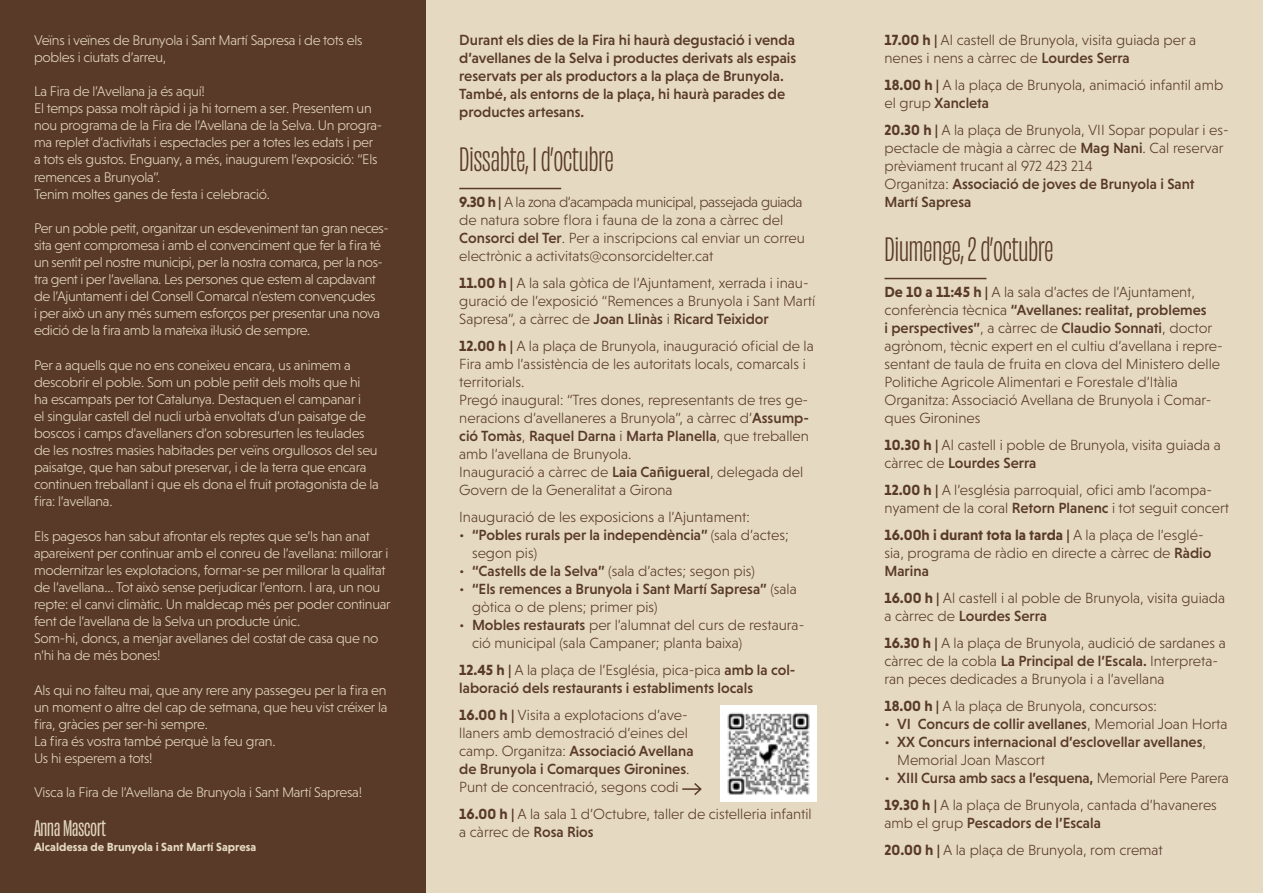
<style>
.page{position:relative;width:1263px;height:893px;background:#fff}
.page>*{position:absolute;margin:0;border:0;box-sizing:border-box;transform-origin:0 0}
.t1{font:condensed 31.5px "Obviously";color:#593a28}
.t2{font:500 condensed 21px "Obviously";color:#e5d9c2}
.t3{font:300 15px/18px "Niveau Grotesk";color:#593a28}
.t4{font:500 15px/18px "Niveau Grotesk";color:#593a28}
.t5{font:300 14.25px/17.1px "Niveau Grotesk";letter-spacing:-.02em;color:#e5d9c2}
.t6{font:700 12px "Niveau Grotesk";color:#e5d9c2}
.s1{font-weight:700}
.s2{font-weight:500}
.s3{font-weight:300}
</style>
<div class="page">
<div style="left:425px;top:0;width:838px;height:893px;background:#e5d9c2"></div>
<div style="left:0;top:0;width:425px;height:893px;background:#593a28"></div>
<hr style="left:459px;top:188px;width:102px;height:1px;background:#593a28">
<svg style="left:682px;top:783px;width:20px;height:12px"></svg>
<hr style="left:884px;top:278px;width:102px;height:1px;background:#593a28">
<img style="left:721px;top:705px;width:95px;height:96px">
<p class="t5" style="left:34px;top:31px;width:330px">Veïns i veïnes de Brunyola i Sant Martí Sapresa i de tots els pobles i ciutats d’arreu,</p>
<p class="t5" style="left:34px;top:83px;width:350px">La Fira de l’Avellana ja és aquí!<br>El temps passa molt ràpid i ja hi tornem a ser. Presentem un nou programa de la Fira de l’Avellana de la Selva. Un progra&shy;ma replet d’activitats i espectacles per a totes les edats i per a tots els gustos. Enguany, a més, inaugurem l’exposició: “Els remences a Brunyola”.<br>Tenim moltes ganes de festa i celebració.</p>
<p class="t5" style="left:34px;top:219px;width:356px">Per un poble petit, organitzar un esdeveniment tan gran neces&shy;sita gent compromesa i amb el convenciment que fer la fira té un sentit pel nostre municipi, per la nostra comarca, per la nos&shy;tra gent i per l’avellana. Les persones que estem al capdavant de l’Ajuntament i del Consell Comarcal n’estem convençudes<br>i per això un any més sumem esforços per presentar una nova edició de la fira amb la mateixa il·lusió de sempre.</p>
<p class="t5" style="left:34px;top:356px;width:346px">Per a aquells que no ens coneixeu encara, us animem a descobrir el poble. Som un poble petit dels molts que hi<br>ha escampats per tot Catalunya. Destaquen el campanar i<br>el singular castell del nucli urbà envoltats d’un paisatge de boscos i camps d’avellaners d’on sobresurten les teulades de les nostres masies habitades per veïns orgullosos del seu paisatge, que han sabut preservar, i de la terra que encara continuen treballant i que els dona el fruit protagonista de la fira: l’avellana.</p>
<p class="t5" style="left:34px;top:527px;width:358px">Els pagesos han sabut afrontar els reptes que se’ls han anat apareixent per continuar amb el conreu de l’avellana: millorar i modernitzar les explotacions, formar-se per millorar la qualitat de l’avellana… Tot això sense perjudicar l’entorn. I ara, un nou repte: el canvi climàtic. Un maldecap més per poder continuar fent de l’avellana de la Selva un producte únic.<br>Som-hi, doncs, a menjar avellanes del costat de casa que no n’hi ha de més bones!</p>
<p class="t5" style="left:34px;top:681px;width:355px">Als qui no falteu mai, que any rere any passegeu per la fira en un moment o altre del cap de setmana, que heu vist créixer la fira, gràcies per ser-hi sempre.<br>La fira és vostra també perquè la feu gran.<br>Us hi esperem a tots!</p>
<p class="t5" style="left:34px;top:784px;width:330px">Visca la Fira de l’Avellana de Brunyola i Sant Martí Sapresa!</p>
<h2 class="t2" style="left:34px;top:814px;width:74px">Anna Mascort</h2>
<p class="t6" style="left:34px;top:840px;width:224px">Alcaldessa de Brunyola i Sant Martí Sapresa</p>
<p class="t4" style="left:459px;top:31px;width:338px">Durant els dies de la Fira hi haurà degustació i venda d’avellanes de la Selva i productes derivats als espais reservats per als productors a la plaça de Brunyola.<br>També, als entorns de la plaça, hi haurà parades de productes artesans.</p>
<h1 class="t1" style="left:459px;top:138px;width:156px">Dissabte, 1 d’octubre</h1>
<p class="t3" style="left:459px;top:193px;width:347px"><span class="s1">9.30 h |</span> A la zona d’acampada municipal, passejada guiada de natura sobre flora i fauna de la zona a càrrec del <span class="s2">Consorci del Ter</span>. Per a inscripcions cal enviar un correu electrònic a activitats@consorcidelter.cat</p>
<p class="t3" style="left:459px;top:274px;width:357px"><span class="s1">11.00 h |</span> A la sala gòtica de l’Ajuntament, xerrada i inau&shy;guració de l’exposició “Remences a Brunyola i Sant Martí<br>Sapresa”, a càrrec de <span class="s2">Joan Llinàs</span> i <span class="s2">Ricard Teixidor</span></p>
<p class="t3" style="left:459px;top:337px;width:356px"><span class="s1">12.00 h |</span> A la plaça de Brunyola, inauguració oficial de la Fira amb l’assistència de les autoritats locals, comarcals i territorials.<br>Pregó inaugural: “Tres dones, representants de tres ge&shy;neracions d’avellaneres a Brunyola”, a càrrec d’<span class="s2">Assump&shy;ció Tomàs</span>, <span class="s2">Raquel Darna</span> i <span class="s2">Marta Planella</span>, que treballen amb l’avellana de Brunyola.<br>Inauguració a càrrec de <span class="s2">Laia Cañigueral</span>, delegada del Govern de la Generalitat a Girona</p>
<p class="t3" style="left:459px;top:508px;width:292px">Inauguració de les exposicions a l’Ajuntament:</p>
<p class="t4" style="left:472px;top:526px;width:318px;text-indent:-13px"><span class="s3">•</span> “Pobles rurals per la independència” <span class="s3">(sala d’actes; segon pis)</span></p>
<p class="t3" style="left:459px;top:562px;width:297px">• <span class="s2">“Castells de la Selva”</span> (sala d’actes; segon pis)</p>
<p class="t4" style="left:472px;top:580px;width:326px;text-indent:-13px"><span class="s3">•</span> “Els remences a Brunyola i Sant Martí Sapresa” <span class="s3">(sala gòtica o de plens; primer pis)</span></p>
<p class="t3" style="left:472px;top:616px;width:334px;text-indent:-13px">• <span class="s2">Mobles restaurats</span> per l’alumnat del curs de restaura&shy;ció municipal (sala Campaner; planta baixa)</p>
<p class="t4" style="left:459px;top:661px;width:336px"><span class="s1">12.45 h |</span> <span class="s3">A la plaça de l’Església, pica-pica</span> amb la col· laboració dels restaurants i establiments locals</p>
<p class="t3" style="left:459px;top:706px;width:236px"><span class="s1">16.00 h |</span> Visita a explotacions d’ave&shy;llaners amb demostració d’eines del camp. Organitza: <span class="s2">Associació Avellana de Brunyola i Comarques Gironines</span>.<br>Punt de concentració, segons codi</p>
<p class="t3" style="left:459px;top:805px;width:354px"><span class="s1">16.00 h |</span> A la sala 1 d’Octubre, taller de cistelleria infantil a càrrec de <span class="s2">Rosa Rios</span></p>
<p class="t3" style="left:884px;top:31px;width:313px"><span class="s1">17.00 h |</span> Al castell de Brunyola, visita guiada per a nenes i nens a càrrec de <span class="s2">Lourdes Serra</span></p>
<p class="t3" style="left:884px;top:76px;width:340px"><span class="s1">18.00 h |</span> A la plaça de Brunyola, animació infantil amb el grup <span class="s2">Xancleta</span></p>
<p class="t3" style="left:884px;top:121px;width:346px"><span class="s1">20.30 h |</span> A la plaça de Brunyola, VII Sopar popular i es&shy;pectacle de màgia a càrrec de <span class="s2">Mag Nani</span>. Cal reservar prèviament trucant al 972 423 214<br>Organitza: <span class="s2">Associació de joves de Brunyola i Sant Martí Sapresa</span></p>
<h1 class="t1" style="left:884px;top:228px;width:170px">Diumenge, 2 d’octubre</h1>
<p class="t3" style="left:884px;top:283px;width:340px"><span class="s1">De 10 a 11:45 h |</span> A la sala d’actes de l’Ajuntament, conferència tècnica <span class="s2">“Avellanes: realitat, problemes<br>i perspectives”</span>, a càrrec de <span class="s2">Claudio Sonnati</span>, doctor agrònom, tècnic expert en el cultiu d’avellana i repre&shy;sentant de taula de fruita en clova del Ministero delle Politiche Agricole Alimentari e Forestale d’Itàlia Organitza: Associació Avellana de Brunyola i Comar&shy;ques Gironines</p>
<p class="t3" style="left:884px;top:436px;width:338px"><span class="s1">10.30 h |</span> Al castell i poble de Brunyola, visita guiada a càrrec de <span class="s2">Lourdes Serra</span></p>
<p class="t3" style="left:884px;top:481px;width:346px"><span class="s1">12.00 h |</span> A l’església parroquial, ofici amb l’acompa&shy;nyament de la coral <span class="s2">Retorn Planenc</span> i tot seguit concert</p>
<p class="t3" style="left:884px;top:526px;width:328px"><span class="s1">16.00h i durant tota la tarda |</span> A la plaça de l’esglé&shy;sia, programa de ràdio en directe a càrrec de <span class="s2">Ràdio<br>Marina</span></p>
<p class="t3" style="left:884px;top:589px;width:342px"><span class="s1">16.00 h |</span> Al castell i al poble de Brunyola, visita guiada a càrrec de <span class="s2">Lourdes Serra</span></p>
<p class="t3" style="left:884px;top:634px;width:343px"><span class="s1">16.30 h |</span> A la plaça de Brunyola, audició de sardanes a càrrec de la cobla <span class="s2">La Principal de l’Escala.</span> Interpreta&shy;ran peces dedicades a Brunyola i a l’avellana</p>
<p class="t3" style="left:884px;top:697px;width:274px"><span class="s1">18.00 h |</span> A la plaça de Brunyola, concursos:</p>
<p class="t4" style="left:884px;top:715px;width:345px"><span class="s3">•</span> VI Concurs de collir avellanes<span class="s3">, Memorial Joan Horta</span></p>
<p class="t4" style="left:897px;top:733px;width:310px;text-indent:-13px"><span class="s3">•</span> XX Concurs internacional d’esclovellar avellanes<span class="s3">,<br>Memorial Joan Mascort</span></p>
<p class="t3" style="left:884px;top:765px;width:346px;line-height:27px">• <span class="s2">XIII Cursa amb sacs a l’esquena,</span> Memorial Pere Parera<br><span class="s1">19.30 h |</span> A la plaça de Brunyola, cantada d’havaneres</p>
<p class="t3" style="left:884px;top:810px;width:280px;line-height:27px">amb el grup <span class="s2">Pescadors de l’Escala<br></span><span class="s1">20.00 h |</span> A la plaça de Brunyola, rom cremat</p>
</div>
